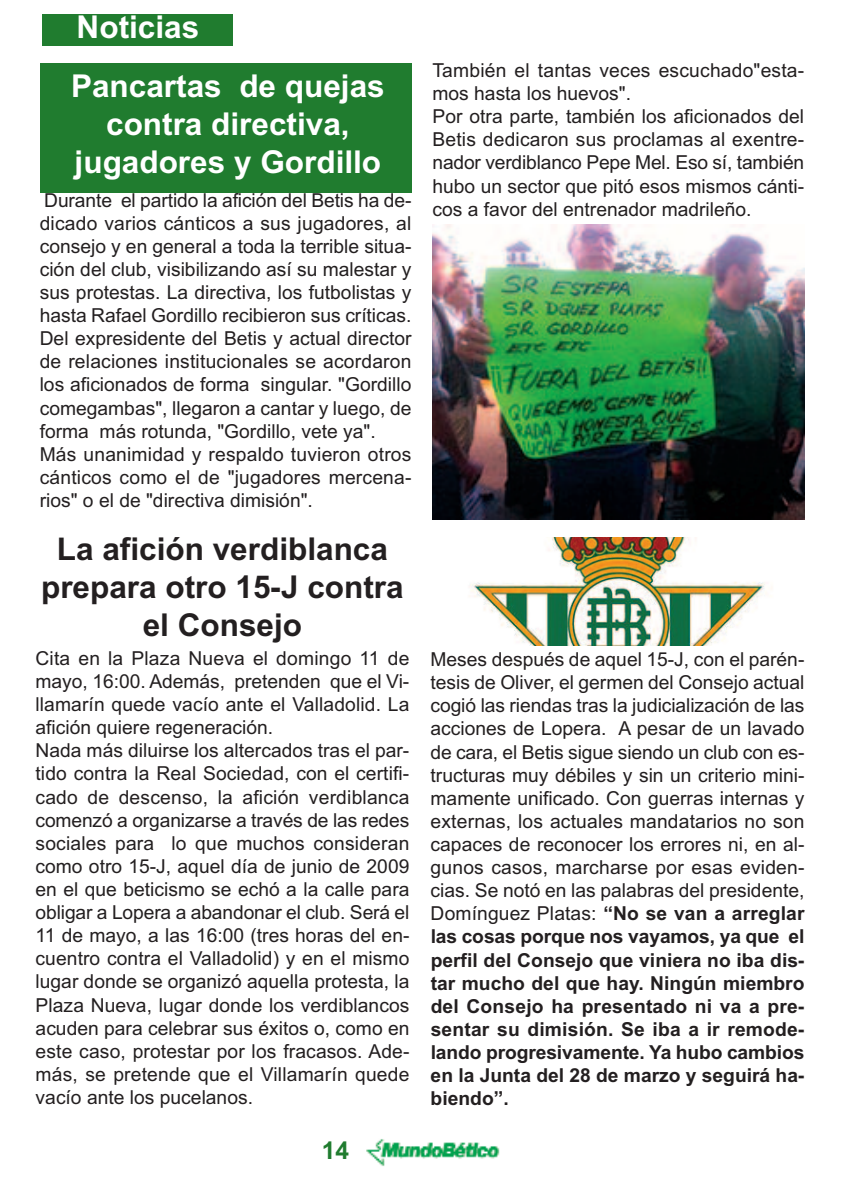
<style>
.page{position:relative;width:844px;height:1191px;background:#fff}
.page>*{position:absolute;margin:0;border:0;box-sizing:border-box;transform-origin:0 0}
.t1{font:700 31.5px/37.8px "Arial";color:#fff;text-align:center}
.t2{font:700 31.5px/37.8px "Arial";color:#231f20;text-align:center}
.t3{font:700 24.5px "Arial";color:#207c2f}
.t4{font:19.25px/23.1px "Arial";color:#231f20}
.s1{font-weight:700}
</style>
<div class="page">
<div style="left:42px;top:14px;width:191px;height:32px;background:#207c2f"></div>
<img style="left:366px;top:1139px;width:134px;height:27px">
<img style="left:433px;top:224px;width:371px;height:296px">
<div style="left:41px;top:63px;width:371px;height:129px;background:#207c2f"></div>
<img style="left:470px;top:537px;width:295px;height:108px">
<h1 class="t1" style="left:77px;top:8px;width:124px">Noticias</h1>
<h1 class="t1" style="left:71px;top:67px;width:315px">Pancartas de quejas contra directiva, jugadores y Gordillo</h1>
<p class="t4" style="left:40px;top:188px;width:373px">Durante el partido la afición del Betis ha de&shy;dicado varios cánticos a sus jugadores, al consejo y en general a toda la terrible situa&shy;ción del club, visibilizando así su malestar y sus protestas. La directiva, los futbolistas y hasta Rafael Gordillo recibieron sus críticas.<br>Del expresidente del Betis y actual director de relaciones institucionales se acordaron los aficionados de forma singular. "Gordillo comegambas", llegaron a cantar y luego, de forma más rotunda, "Gordillo, vete ya".<br>Más unanimidad y respaldo tuvieron otros cánticos como el de "jugadores mercena&shy;rios" o el de "directiva dimisión".</p>
<p class="t4" style="left:432px;top:59px;width:373px">También el tantas veces escuchado"esta&shy;mos hasta los huevos".<br>Por otra parte, también los aficionados del Betis dedicaron sus proclamas al exentre&shy;nador verdiblanco Pepe Mel. Eso sí, también hubo un sector que pitó esos mismos cánti&shy;cos a favor del entrenador madrileño.</p>
<h1 class="t2" style="left:41px;top:530px;width:364px">La afición verdiblanca prepara otro 15-J contra el Consejo</h1>
<p class="t4" style="left:35px;top:646px;width:375px">Cita en la Plaza Nueva el domingo 11 de mayo, 16:00. Además, pretenden que el Vi&shy;llamarín quede vacío ante el Valladolid. La afición quiere regeneración.<br>Nada más diluirse los altercados tras el par&shy;tido contra la Real Sociedad, con el certifi&shy;cado de descenso, la afición verdiblanca comenzó a organizarse a través de las redes sociales para lo que muchos consideran como otro 15-J, aquel día de junio de 2009 en el que beticismo se echó a la calle para obligar a Lopera a abandonar el club. Será el 11 de mayo, a las 16:00 (tres horas del en&shy;cuentro contra el Valladolid) y en el mismo lugar donde se organizó aquella protesta, la Plaza Nueva, lugar donde los verdiblancos acuden para celebrar sus éxitos o, como en este caso, protestar por los fracasos. Ade&shy;más, se pretende que el Villamarín quede vacío ante los pucelanos.</p>
<p class="t4" style="left:430px;top:648px;width:375px;text-align:justify">Meses después de aquel 15-J, con el parén&shy;tesis de Oliver, el germen del Consejo actual cogió las riendas tras la judicialización de las acciones de Lopera. A pesar de un lavado de cara, el Betis sigue siendo un club con es&shy;tructuras muy débiles y sin un criterio mini&shy;mamente unificado. Con guerras internas y externas, los actuales mandatarios no son capaces de reconocer los errores ni, en al&shy;gunos casos, marcharse por esas eviden&shy;cias. Se notó en las palabras del presidente, Domínguez Platas: <span class="s1">“No se van a arreglar las cosas porque nos vayamos, ya que el perfil del Consejo que viniera no iba dis&shy;tar mucho del que hay. Ningún miembro del Consejo ha presentado ni va a pre&shy;sentar su dimisión. Se iba a ir remode&shy;lando progresivamente. Ya hubo cambios en la Junta del 28 de marzo y seguirá ha&shy;biendo”.</span></p>
<p class="t3" style="left:322px;top:1136px;width:29px">14</p>
</div>
